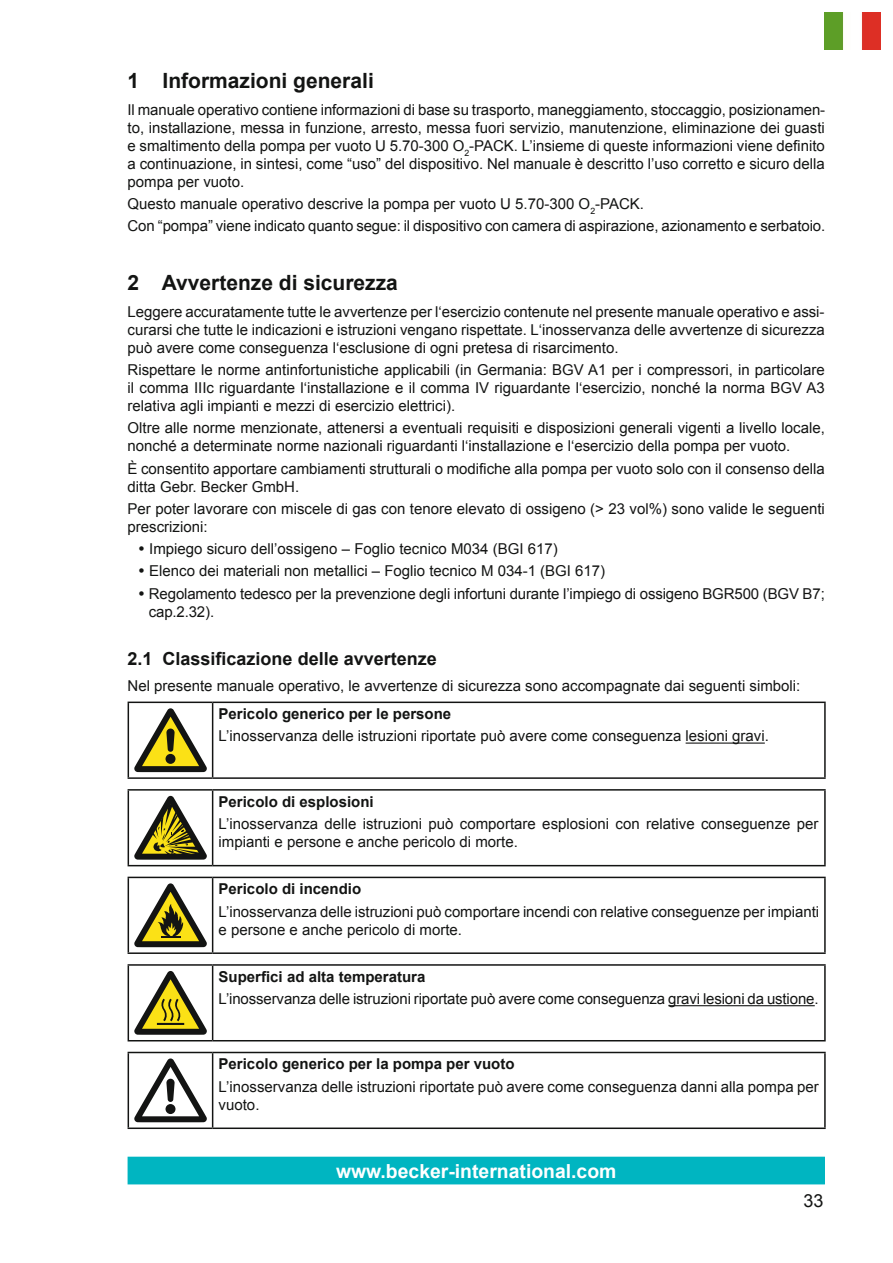
<style>
.page{position:relative;width:893px;height:1263px;background:#fff}
.page>*{position:absolute;margin:0;border:0;box-sizing:border-box;transform-origin:0 0}
.t1{font:700 21px "Arial";color:#131413}
.t2{font:700 19.35px "Arial";color:#fff}
.t3{font:700 18px "Arial";color:#131413}
.t4{font:18px "Arial";color:#131413}
.t5{font:15px/18px "Arial";color:#131413}
.t6{font:700 15px "Arial";color:#131413}
</style>
<div class="page">
<div style="left:128px;top:1157px;width:696px;height:27px;background:#00b5c1"></div>
<img style="left:825px;top:13px;width:55px;height:36px">
<hr style="left:128px;top:701px;width:85px;height:2px;background:#131413">
<hr style="left:128px;top:703px;width:1px;height:74px;background:#131413">
<hr style="left:213px;top:701px;width:613px;height:2px;background:#131413">
<hr style="left:212px;top:703px;width:1px;height:74px;background:#131413">
<hr style="left:824px;top:703px;width:2px;height:74px;background:#131413">
<hr style="left:128px;top:777px;width:85px;height:2px;background:#131413">
<hr style="left:213px;top:777px;width:613px;height:2px;background:#131413">
<svg style="left:134px;top:708px;width:73px;height:64px"></svg>
<hr style="left:686px;top:742px;width:79px;height:2px;background:#131413">
<hr style="left:128px;top:789px;width:85px;height:2px;background:#131413">
<hr style="left:128px;top:791px;width:1px;height:74px;background:#131413">
<hr style="left:213px;top:789px;width:613px;height:2px;background:#131413">
<hr style="left:212px;top:791px;width:1px;height:74px;background:#131413">
<hr style="left:824px;top:791px;width:2px;height:74px;background:#131413">
<hr style="left:128px;top:865px;width:85px;height:1px;background:#131413">
<hr style="left:213px;top:865px;width:613px;height:1px;background:#131413">
<svg style="left:134px;top:796px;width:73px;height:64px"></svg>
<hr style="left:128px;top:877px;width:85px;height:1px;background:#131413">
<hr style="left:128px;top:878px;width:1px;height:74px;background:#131413">
<hr style="left:213px;top:877px;width:613px;height:1px;background:#131413">
<hr style="left:212px;top:878px;width:1px;height:74px;background:#131413">
<hr style="left:824px;top:878px;width:2px;height:74px;background:#131413">
<hr style="left:128px;top:952px;width:85px;height:2px;background:#131413">
<hr style="left:213px;top:952px;width:613px;height:2px;background:#131413">
<svg style="left:134px;top:883px;width:73px;height:64px"></svg>
<hr style="left:161px;top:936px;width:20px;height:2px;background:#131413">
<hr style="left:128px;top:964px;width:85px;height:2px;background:#131413">
<hr style="left:128px;top:966px;width:1px;height:74px;background:#131413">
<hr style="left:213px;top:964px;width:613px;height:2px;background:#131413">
<hr style="left:212px;top:966px;width:1px;height:74px;background:#131413">
<hr style="left:824px;top:966px;width:2px;height:74px;background:#131413">
<hr style="left:128px;top:1040px;width:85px;height:1px;background:#131413">
<hr style="left:213px;top:1040px;width:613px;height:1px;background:#131413">
<svg style="left:134px;top:971px;width:73px;height:64px"></svg>
<hr style="left:668px;top:1005px;width:147px;height:1px;background:#131413">
<hr style="left:128px;top:1052px;width:85px;height:1px;background:#131413">
<hr style="left:128px;top:1053px;width:1px;height:74px;background:#131413">
<hr style="left:213px;top:1052px;width:613px;height:1px;background:#131413">
<hr style="left:212px;top:1053px;width:1px;height:74px;background:#131413">
<hr style="left:824px;top:1053px;width:2px;height:74px;background:#131413">
<hr style="left:128px;top:1127px;width:85px;height:2px;background:#131413">
<hr style="left:213px;top:1127px;width:613px;height:2px;background:#131413">
<svg style="left:134px;top:1058px;width:73px;height:64px"></svg>
<h1 class="t1" style="left:128px;top:67px;width:248px">1 Informazioni generali</h1>
<p class="t5" style="left:128px;top:101px;width:699px;text-align:justify">Il manuale operativo contiene informazioni di base su trasporto, maneggiamento, stoccaggio, posizionamen&shy;to, installazione, messa in funzione, arresto, messa fuori servizio, manutenzione, eliminazione dei guasti e smaltimento della pompa per vuoto U 5.70-300 O<sub>2</sub>-PACK. L’insieme di queste informazioni viene definito a continuazione, in sintesi, come “uso” del dispositivo. Nel manuale è descritto l’uso corretto e sicuro della pompa per vuoto.</p>
<p class="t5" style="left:128px;top:193px;width:699px;line-height:22.2px">Questo manuale operativo descrive la pompa per vuoto U 5.70-300 O<sub>2</sub>-PACK.<br>Con “pompa” viene indicato quanto segue: il dispositivo con camera di aspirazione, azionamento e serbatoio.</p>
<h1 class="t1" style="left:128px;top:269px;width:272px">2 Avvertenze di sicurezza</h1>
<p class="t5" style="left:128px;top:303px;width:699px;text-align:justify">Leggere accuratamente tutte le avvertenze per l‘esercizio contenute nel presente manuale operativo e assi&shy;curarsi che tutte le indicazioni e istruzioni vengano rispettate. L‘inosservanza delle avvertenze di sicurezza può avere come conseguenza l‘esclusione di ogni pretesa di risarcimento.</p>
<p class="t5" style="left:128px;top:361px;width:699px;text-align:justify">Rispettare le norme antinfortunistiche applicabili (in Germania: BGV A1 per i compressori, in particolare il comma IIIc riguardante l‘installazione e il comma IV riguardante l‘esercizio, nonché la norma BGV A3 relativa agli impianti e mezzi di esercizio elettrici).</p>
<p class="t5" style="left:128px;top:419px;width:699px">Oltre alle norme menzionate, attenersi a eventuali requisiti e disposizioni generali vigenti a livello locale, nonché a determinate norme nazionali riguardanti l‘installazione e l‘esercizio della pompa per vuoto.</p>
<p class="t5" style="left:128px;top:459px;width:699px">È consentito apportare cambiamenti strutturali o modifiche alla pompa per vuoto solo con il consenso della ditta Gebr. Becker GmbH.</p>
<p class="t5" style="left:128px;top:500px;width:699px">Per poter lavorare con miscele di gas con tenore elevato di ossigeno (&gt; 23 vol%) sono valide le seguenti prescrizioni:</p>
<p class="t5" style="left:138px;top:540px;width:421px">• Impiego sicuro dell’ossigeno – Foglio tecnico M034 (BGI 617)</p>
<p class="t5" style="left:138px;top:562px;width:469px">• Elenco dei materiali non metallici – Foglio tecnico M 034-1 (BGI 617)</p>
<p class="t5" style="left:149px;top:584px;width:677px;text-indent:-11px">• Regolamento tedesco per la prevenzione degli infortuni durante l’impiego di ossigeno BGR500 (BGV B7; cap.2.32).</p>
<p class="t3" style="left:128px;top:646px;width:311px">2.1 Classificazione delle avvertenze</p>
<p class="t5" style="left:128px;top:677px;width:674px">Nel presente manuale operativo, le avvertenze di sicurezza sono accompagnate dai seguenti simboli:</p>
<p class="t6" style="left:219px;top:704px;width:234px">Pericolo generico per le persone</p>
<p class="t5" style="left:219px;top:727px;width:552px">L’inosservanza delle istruzioni riportate può avere come conseguenza lesioni gravi.</p>
<p class="t6" style="left:219px;top:791px;width:157px">Pericolo di esplosioni</p>
<p class="t5" style="left:219px;top:815px;width:601px">L’inosservanza delle istruzioni può comportare esplosioni con relative conseguenze per impianti e persone e anche pericolo di morte.</p>
<p class="t6" style="left:219px;top:879px;width:144px">Pericolo di incendio</p>
<p class="t5" style="left:219px;top:902px;width:602px">L’inosservanza delle istruzioni può comportare incendi con relative conseguenze per impianti e persone e anche pericolo di morte.</p>
<p class="t6" style="left:219px;top:966px;width:208px">Superfici ad alta temperatura</p>
<p class="t5" style="left:219px;top:990px;width:601px">L’inosservanza delle istruzioni riportate può avere come conseguenza gravi lesioni da ustione.</p>
<p class="t6" style="left:219px;top:1054px;width:297px">Pericolo generico per la pompa per vuoto</p>
<p class="t5" style="left:219px;top:1077px;width:602px">L’inosservanza delle istruzioni riportate può avere come conseguenza danni alla pompa per vuoto.</p>
<p class="t2" style="left:336px;top:1158px;width:282px">www.becker-international.com</p>
<p class="t4" style="left:803px;top:1189px;width:22px">33</p>
</div>
